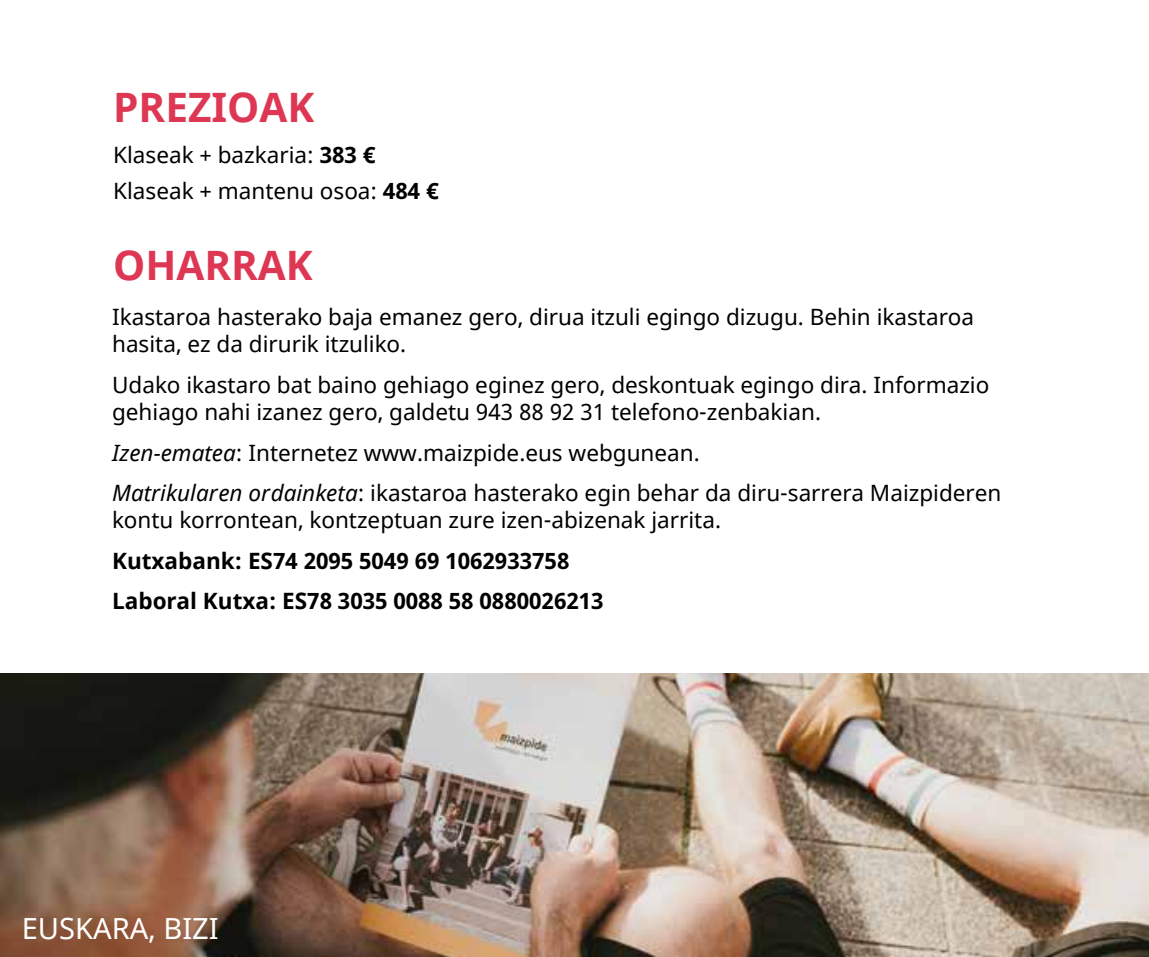
<style>
.page{position:relative;width:1149px;height:957px;background:#fff}
.page>*{position:absolute;margin:0;border:0;box-sizing:border-box;transform-origin:0 0}
.t1{font:700 40.5px "Noto Sans";color:#de3754}
.t2{font:29.03px "Noto Sans";color:#fff}
.t3{font:22.5px/27px "Noto Sans";color:#000}
.t4{font:700 22.5px/40.5px "Noto Sans";color:#000}
.s1{font-weight:700}
.s2{font-style:italic}
</style>
<div class="page">
<img style="left:0;top:673px;width:1148px;height:284px">
<h1 class="t1" style="left:113px;top:78px;width:203px">PREZIOAK</h1>
<p class="t3" style="left:113px;top:138px;width:327px;line-height:36px">Klaseak + bazkaria: <span class="s1">383 €<br></span>Klaseak + mantenu osoa: <span class="s1">484 €</span></p>
<h1 class="t1" style="left:113px;top:237px;width:201px">OHARRAK</h1>
<p class="t3" style="left:112px;top:305px;width:863px">Ikastaroa hasterako baja emanez gero, dirua itzuli egingo dizugu. Behin ikastaroa hasita, ez da dirurik itzuliko.</p>
<p class="t3" style="left:112px;top:372px;width:878px">Udako ikastaro bat baino gehiago eginez gero, deskontuak egingo dira. Informazio gehiago nahi izanez gero, galdetu 943 88 92 31 telefono-zenbakian.</p>
<p class="t3" style="left:112px;top:433px;width:890px;line-height:40.5px"><span class="s2">Izen-ematea</span>: Internetez www.maizpide.eus webgunean.<br><span class="s2">Matrikularen ordainketa</span>: ikastaroa hasterako egin behar da diru-sarrera Maizpideren</p>
<p class="t3" style="left:112px;top:507px;width:610px">kontu korrontean, kontzeptuan zure izen-abizenak jarrita.</p>
<p class="t4" style="left:112px;top:541px;width:493px">Kutxabank: ES74 2095 5049 69 1062933758<br>Laboral Kutxa: ES78 3035 0088 58 0880026213</p>
<p class="t2" style="left:22px;top:908px;width:198px">EUSKARA, BIZI</p>
</div>
